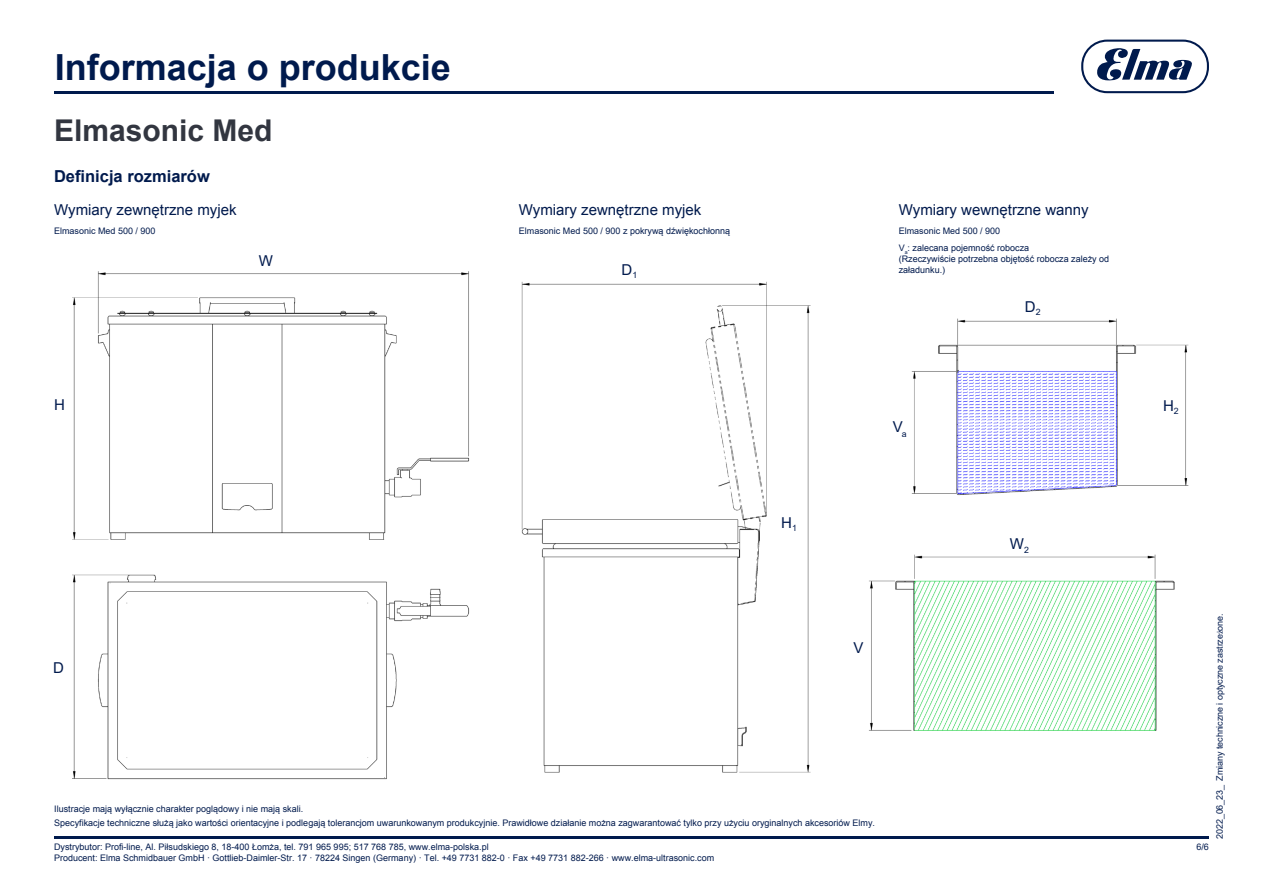
<style>
.page{position:relative;width:1263px;height:893px;background:#fff}
.page>*{position:absolute;margin:0;border:0;box-sizing:border-box;transform-origin:0 0}
.t1{font:700 36px "Arial";color:#001a4d}
.Arial_10_Reg_Blue_Mi{font:700 30px "Arial";color:#323640}
.Arial_10_Reg_Blue_Mi-2{font:700 16.5px "Arial";color:#001a4d}
.Arial_10_Reg_Blue_Mi-3{font:15px "Arial";color:#001a4d}
.Arial_6_Reg_Blue{font:15px "Arial";color:#001a4d}
.Arial_6_Reg_Blue-2{font:9px/10.8px "Arial";color:#001a4d}
.Arial_10_Reg_Blue_Mi-4{font:9px/17px "Arial";color:#001a4d}
.s1{font-family:"Minion Pro"}
</style>
<div class="page">
<svg style="left:1081px;top:40px;width:128px;height:53px"></svg>
<hr style="left:54px;top:91px;width:999px;height:2px;background:#001a4d">
<hr style="left:54px;top:837px;width:1155px;height:2px;background:#001a4d">
<img style="left:869px;top:318px;width:320px;height:413px">
<img style="left:73px;top:271px;width:397px;height:508px">
<img style="left:521px;top:281px;width:290px;height:492px">
<h1 class="t1" style="left:55px;top:43px;width:398px">Informacja o produkcie</h1>
<p class="Arial_10_Reg_Blue_Mi" style="left:54px;top:109px;width:220px">Elmasonic Med</p>
<p class="Arial_10_Reg_Blue_Mi-2" style="left:54px;top:165px;width:157px">Definicja rozmiarów</p>
<p class="Arial_10_Reg_Blue_Mi-3" style="left:54px;top:200px;width:184px">Wymiary zewnętrzne myjek</p>
<p class="Arial_10_Reg_Blue_Mi-4" style="left:54px;top:222px;width:103px">Elmasonic Med 500 / 900</p>
<p class="Arial_10_Reg_Blue_Mi-3" style="left:54px;top:395px;width:12px">H</p>
<p class="Arial_10_Reg_Blue_Mi-3" style="left:53px;top:658px;width:12px">D</p>
<p class="Arial_10_Reg_Blue_Mi-3" style="left:259px;top:250px;width:16px">W</p>
<p class="Arial_6_Reg_Blue" style="left:519px;top:200px;width:184px">Wymiary zewnętrzne myjek</p>
<p class="Arial_6_Reg_Blue-2" style="left:519px;top:225px;width:213px">Elmasonic Med 500 / 900 z pokrywą dźwiękochłonną</p>
<p class="Arial_10_Reg_Blue_Mi-3" style="left:621px;top:259px;width:17px">D<sub>1</sub></p>
<p class="Arial_10_Reg_Blue_Mi-3" style="left:781px;top:512px;width:17px">H<sub>1</sub></p>
<p class="Arial_10_Reg_Blue_Mi-3" style="left:899px;top:200px;width:192px">Wymiary wewnętrzne wanny</p>
<p class="Arial_10_Reg_Blue_Mi-4" style="left:899px;top:222px;width:132px">Elmasonic Med 500 / 900<br>V<sub>a</sub>: zalecana pojemność robocza</p>
<p class="Arial_10_Reg_Blue_Mi-4" style="left:899px;top:253px;width:212px;line-height:10.8px">(Rzeczywiście potrzebna objętość robocza zależy od załadunku.)</p>
<p class="Arial_10_Reg_Blue_Mi-3" style="left:1025px;top:296px;width:17px">D<sub>2</sub></p>
<p class="Arial_10_Reg_Blue_Mi-3" style="left:893px;top:416px;width:15px">V<sub>a</sub></p>
<p class="Arial_10_Reg_Blue_Mi-3" style="left:853px;top:638px;width:12px">V</p>
<p class="Arial_10_Reg_Blue_Mi-3" style="left:1010px;top:534px;width:21px">W<sub>2</sub></p>
<p class="Arial_6_Reg_Blue-2" style="left:54px;top:802px;width:822px;line-height:14.4px">Ilustracje mają wyłącznie charakter poglądowy i nie mają skali.<br>Specyfikacje techniczne służą jako wartości orientacyjne i podlegają tolerancjom uwarunkowanym produkcyjnie. Prawidłowe działanie można zagwarantować tylko przy użyciu oryginalnych akcesoriów Elmy.</p>
<p class="Arial_10_Reg_Blue_Mi-3" style="left:1163px;top:395px;width:17px">H<sub>2</sub></p>
<p class="Arial_6_Reg_Blue-2" style="left:1214px;top:839px;width:227px;rotate:-90deg">2022_06_23_ Zmiany techniczne i optyczne zastrze<span class="s1">ż</span>one.</p>
<p class="Arial_6_Reg_Blue-2" style="left:54px;top:841px;width:662px">Dystrybutor: Profi-line, Al. Piłsudskiego 8, 18-400 Łomża, tel. 791 965 995; 517 768 785, www.elma-polska.pl<br>Producent: Elma Schmidbauer GmbH · Gottlieb-Daimler-Str. 17 · 78224 Singen (Germany) · Tel. +49 7731 882-0 · Fax +49 7731 882-266 · www.elma-ultrasonic.com</p>
<p class="Arial_6_Reg_Blue-2" style="left:1196px;top:841px;width:14px">6/6</p>
</div>
